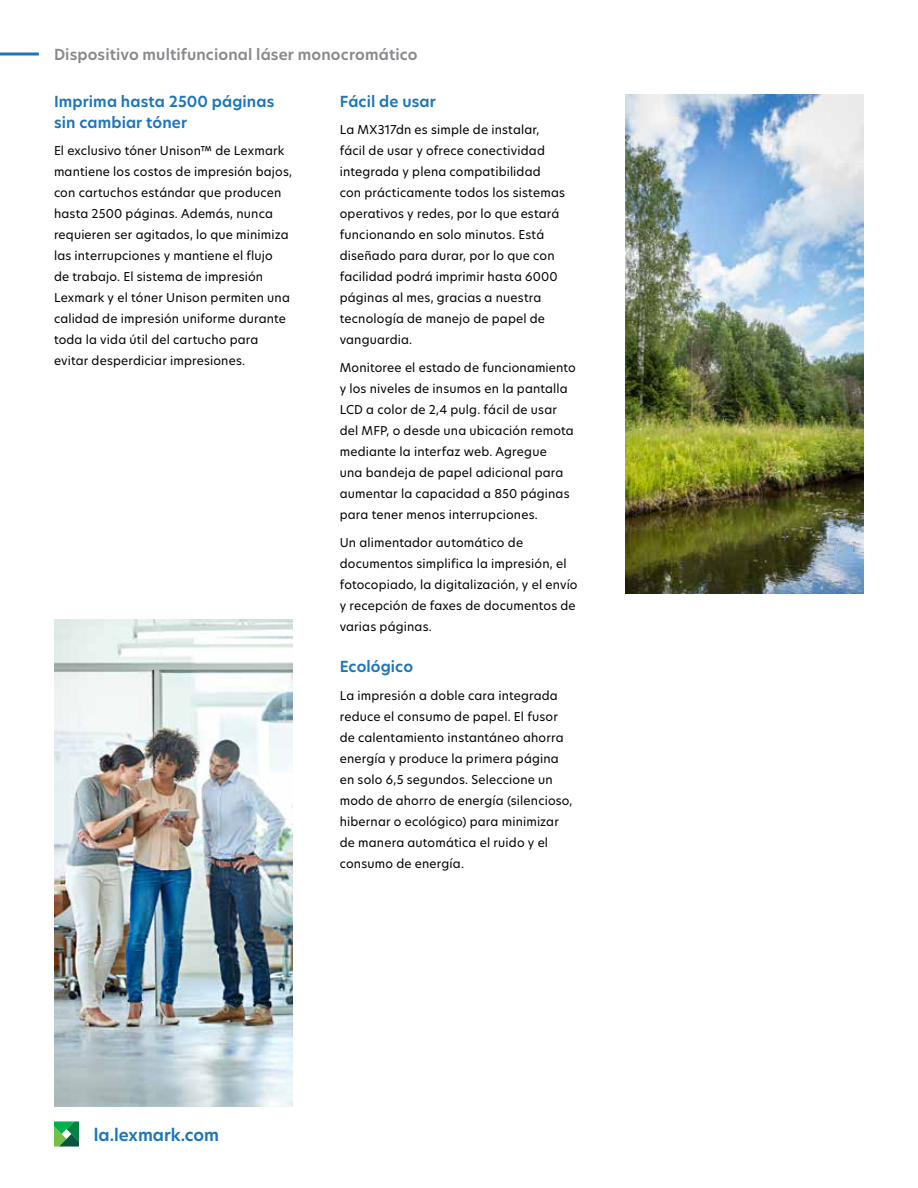
<style>
.page{position:relative;width:918px;height:1188px;background:#fff}
.page>*{position:absolute;margin:0;border:0;box-sizing:border-box;transform-origin:0 0}
.t1{font:600 16.5px "TP Hero";color:#1c75bc}
.t2{font:600 15px/21px "TP Hero";letter-spacing:.01em;color:#1c75bc}
.t3{font:600 15px "TP Hero";letter-spacing:.01em;color:#888a8d}
.t4{font:12px/21px "TP Hero";letter-spacing:.015em;color:#000}
</style>
<div class="page">
<svg style="left:0;top:52px;width:39px;height:4px"></svg>
<svg style="left:54px;top:1121px;width:25px;height:26px"></svg>
<img style="left:54px;top:620px;width:238px;height:487px">
<img style="left:626px;top:94px;width:238px;height:500px">
<p class="t3" style="left:54px;top:44px;width:365px">Dispositivo multifuncional láser monocromático</p>
<p class="t2" style="left:54px;top:91px;width:222px">Imprima hasta 2500 páginas sin cambiar tóner</p>
<p class="t4" style="left:54px;top:140px;width:240px">El exclusivo tóner Unison™ de Lexmark mantiene los costos de impresión bajos, con cartuchos estándar que producen hasta 2500 páginas. Además, nunca requieren ser agitados, lo que minimiza las interrupciones y mantiene el flujo<br>de trabajo. El sistema de impresión Lexmark y el tóner Unison permiten una calidad de impresión uniforme durante toda la vida útil del cartucho para evitar desperdiciar impresiones.</p>
<p class="t2" style="left:340px;top:91px;width:98px">Fácil de usar</p>
<p class="t4" style="left:340px;top:119px;width:227px">La MX317dn es simple de instalar, fácil de usar y ofrece conectividad integrada y plena compatibilidad con prácticamente todos los sistemas operativos y redes, por lo que estará funcionando en solo minutos. Está diseñado para durar, por lo que con facilidad podrá imprimir hasta 6000 páginas al mes, gracias a nuestra tecnología de manejo de papel de vanguardia.</p>
<p class="t4" style="left:340px;top:357px;width:238px">Monitoree el estado de funcionamiento y los niveles de insumos en la pantalla LCD a color de 2,4 pulg. fácil de usar del MFP, o desde una ubicación remota mediante la interfaz web. Agregue<br>una bandeja de papel adicional para aumentar la capacidad a 850 páginas para tener menos interrupciones.</p>
<p class="t4" style="left:340px;top:532px;width:239px">Un alimentador automático de documentos simplifica la impresión, el fotocopiado, la digitalización, y el envío y recepción de faxes de documentos de varias páginas.</p>
<p class="t2" style="left:340px;top:656px;width:75px">Ecológico</p>
<p class="t4" style="left:340px;top:685px;width:234px">La impresión a doble cara integrada reduce el consumo de papel. El fusor de calentamiento instantáneo ahorra energía y produce la primera página en solo 6,5 segundos. Seleccione un modo de ahorro de energía (silencioso, hibernar o ecológico) para minimizar de manera automática el ruido y el consumo de energía.</p>
<h1 class="t1" style="left:94px;top:1123px;width:127px">la.lexmark.com</h1>
</div>
